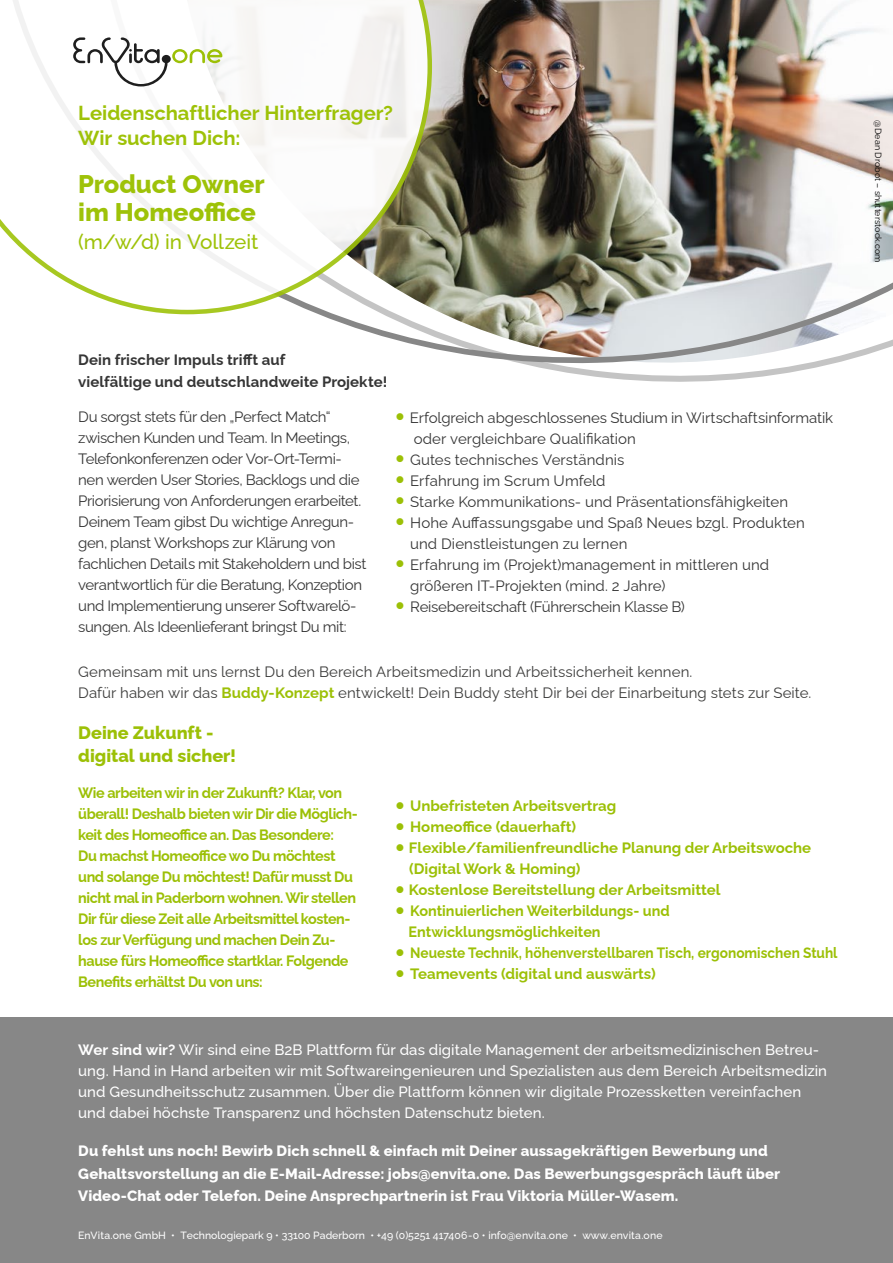
<style>
.page{position:relative;width:893px;height:1263px;background:#fff}
.page>*{position:absolute;margin:0;border:0;box-sizing:border-box;transform-origin:0 0}
.t1{font:800 25.5px/27.9px "Raleway";letter-spacing:-.005em;color:#9ec208}
.t2{font:500 20.7px "Raleway";letter-spacing:-.005em;color:#9ec208}
.t3{font:700 20.25px/25.2px "Raleway";color:#9ec208}
.t4{font:800 18px/22.5px "Raleway";color:#9cc006}
.t5{font:15px/21px "Raleway";letter-spacing:-.02em;color:#353535}
.t6{font:700 15px/21px "Raleway";letter-spacing:-.03em;color:#9cc006;scale:.96 1}
.t7{font:500 15px/21px "Raleway";letter-spacing:.005em;color:#fff}
.t8{font:15px/21px "Raleway";letter-spacing:.005em;color:#353535}
.t9{font:800 15px/22.5px "Raleway";letter-spacing:.005em;color:#fff}
.t10{font:700 15px/21px "Raleway";color:#9cc006}
.t11{font:15px/21px "Raleway";letter-spacing:.005em;color:#3c3c3b}
.t12{font:700 15px/22.5px "Raleway";letter-spacing:.005em;color:#353535}
.t13{font:700 15px/21px "Raleway";color:#9cc006;scale:.96 1}
.t14{font:700 15px "Raleway";color:#9cc006;scale:.91 1}
.t15{font:500 10.5px "Raleway";color:#fff}
.t16{font:9px "Raleway";color:#000}
.s1{font-family:"Arial";font-weight:900;font-size:21px;color:#9cc006}
.s2{font-weight:700;color:#9cc006}
.s3{font-family:"Arial";font-weight:900;font-size:21px}
.s4{font-weight:700}
</style>
<div class="page">
<div style="left:0;top:1018px;width:893px;height:245px;background:#878787"></div>
<svg style="left:548px;top:369px;width:260px;height:13px"></svg>
<img style="left:177px;top:0;width:716px;height:369px">
<svg style="left:0;top:0;width:432px;height:314px"></svg>
<svg style="left:73px;top:37px;width:149px;height:49px"></svg>
<h3 class="t3" style="left:78px;top:98px;width:316px">Leidenschaftlicher Hinterfrager?<br>Wir suchen Dich:</h3>
<h1 class="t1" style="left:78px;top:167px;width:188px">Product Owner im Homeoffice</h1>
<h2 class="t2" style="left:78px;top:225px;width:182px">(m/w/d) in Vollzeit</h2>
<p class="t16" style="left:886px;top:120px;width:143px;rotate:90deg">@Dean Drobot – shutterstock.com</p>
<p class="t12" style="left:78px;top:347px;width:311px">Dein frischer Impuls trifft auf<br>vielfältige und deutschlandweite Projekte!</p>
<p class="t5" style="left:78px;top:404px;width:290px">Du sorgst stets für den „Perfect Match“ zwischen Kunden und Team. In Meetings, Telefonkonferenzen oder Vor-Ort-Termi&shy;nen werden User Stories, Backlogs und die Priorisierung von Anforderungen erarbeitet.<br>Deinem Team gibst Du wichtige Anregun&shy;gen, planst Workshops zur Klärung von fachlichen Details mit Stakeholdern und bist verantwortlich für die Beratung, Konzeption und Implementierung unserer Softwarelö&shy;sungen. Als Ideenlieferant bringst Du mit:</p>
<p class="t5" style="left:414px;top:405px;width:421px;text-indent:-19px"><span class="s1">•</span> Erfolgreich abgeschlossenes Studium in Wirtschaftsinformatik oder vergleichbare Qualifikation</p>
<p class="t8" style="left:395px;top:447px;width:231px"><span class="s1">•</span> Gutes technisches Verständnis</p>
<p class="t8" style="left:395px;top:468px;width:212px"><span class="s1">•</span> Erfahrung im Scrum Umfeld</p>
<p class="t8" style="left:395px;top:489px;width:395px"><span class="s1">•</span> Starke Kommunikations- und Präsentationsfähigkeiten</p>
<p class="t8" style="left:410px;top:510px;width:396px;text-indent:-15px"><span class="s1">•</span> Hohe Auffassungsgabe und Spaß Neues bzgl. Produkten und Dienstleistungen zu lernen</p>
<p class="t8" style="left:410px;top:552px;width:361px;text-indent:-15px"><span class="s1">•</span> Erfahrung im (Projekt)management in mittleren und größeren IT-Projekten (mind. 2 Jahre)</p>
<p class="t5" style="left:395px;top:594px;width:292px"><span class="s1">•</span> Reisebereitschaft (Führerschein Klasse B)</p>
<p class="t11" style="left:78px;top:659px;width:735px">Gemeinsam mit uns lernst Du den Bereich Arbeitsmedizin und Arbeitssicherheit kennen.<br>Dafür haben wir das <span class="s2">Buddy-Konzept</span> entwickelt! Dein Buddy steht Dir bei der Einarbeitung stets zur Seite.</p>
<p class="t4" style="left:78px;top:720px;width:159px">Deine Zukunft - digital und sicher!</p>
<p class="t6" style="left:78px;top:780px;width:293px">Wie arbeiten wir in der Zukunft? Klar, von überall! Deshalb bieten wir Dir die Möglich&shy;keit des Homeoffice an. Das Besondere:<br>Du machst Homeoffice wo Du möchtest und solange Du möchtest! Dafür musst Du nicht mal in Paderborn wohnen. Wir stellen Dir für diese Zeit alle Arbeitsmittel kosten&shy;los zur Verfügung und machen Dein Zu&shy;hause fürs Homeoffice startklar. Folgende Benefits erhältst Du von uns:</p>
<p class="t10" style="left:395px;top:794px;width:223px"><span class="s3">•</span> Unbefristeten Arbeitsvertrag</p>
<p class="t10" style="left:395px;top:815px;width:183px"><span class="s3">•</span> Homeoffice (dauerhaft)</p>
<p class="t10" style="left:409px;top:836px;width:404px;text-indent:-14px"><span class="s3">•</span> Flexible/familienfreundliche Planung der Arbeitswoche (Digital Work &amp; Homing)</p>
<p class="t10" style="left:395px;top:878px;width:327px"><span class="s3">•</span> Kostenlose Bereitstellung der Arbeitsmittel</p>
<p class="t13" style="left:409px;top:899px;width:274px;text-indent:-14px"><span class="s3">•</span> Kontinuierlichen Weiterbildungs- und<br>Entwicklungsmöglichkeiten</p>
<p class="t14" style="left:395px;top:941px;width:488px"><span class="s3">•</span> Neueste Technik, höhenverstellbaren Tisch, ergonomischen Stuhl</p>
<p class="t10" style="left:395px;top:962px;width:263px"><span class="s3">•</span> Teamevents (digital und auswärts)</p>
<p class="t7" style="left:78px;top:1037px;width:750px"><span class="s4">Wer sind wir?</span> Wir sind eine B2B Plattform für das digitale Management der arbeitsmedizinischen Betreu&shy;ung. Hand in Hand arbeiten wir mit Softwareingenieuren und Spezialisten aus dem Bereich Arbeitsmedizin und Gesundheitsschutz zusammen. Über die Plattform können wir digitale Prozessketten vereinfachen und dabei höchste Transparenz und höchsten Datenschutz bieten.</p>
<p class="t9" style="left:78px;top:1138px;width:703px">Du fehlst uns noch! Bewirb Dich schnell &amp; einfach mit Deiner aussagekräftigen Bewerbung und<br>Gehaltsvorstellung an die E-Mail-Adresse: jobs@envita.one. Das Bewerbungsgespräch läuft über<br>Video-Chat oder Telefon. Deine Ansprechpartnerin ist Frau Viktoria Müller-Wasem.</p>
<p class="t15" style="left:78px;top:1227px;width:586px">EnVita.one GmbH • Technologiepark 9 • 33100 Paderborn • +49 (0)5251 417406-0 • info@envita.one • www.envita.one</p>
</div>
